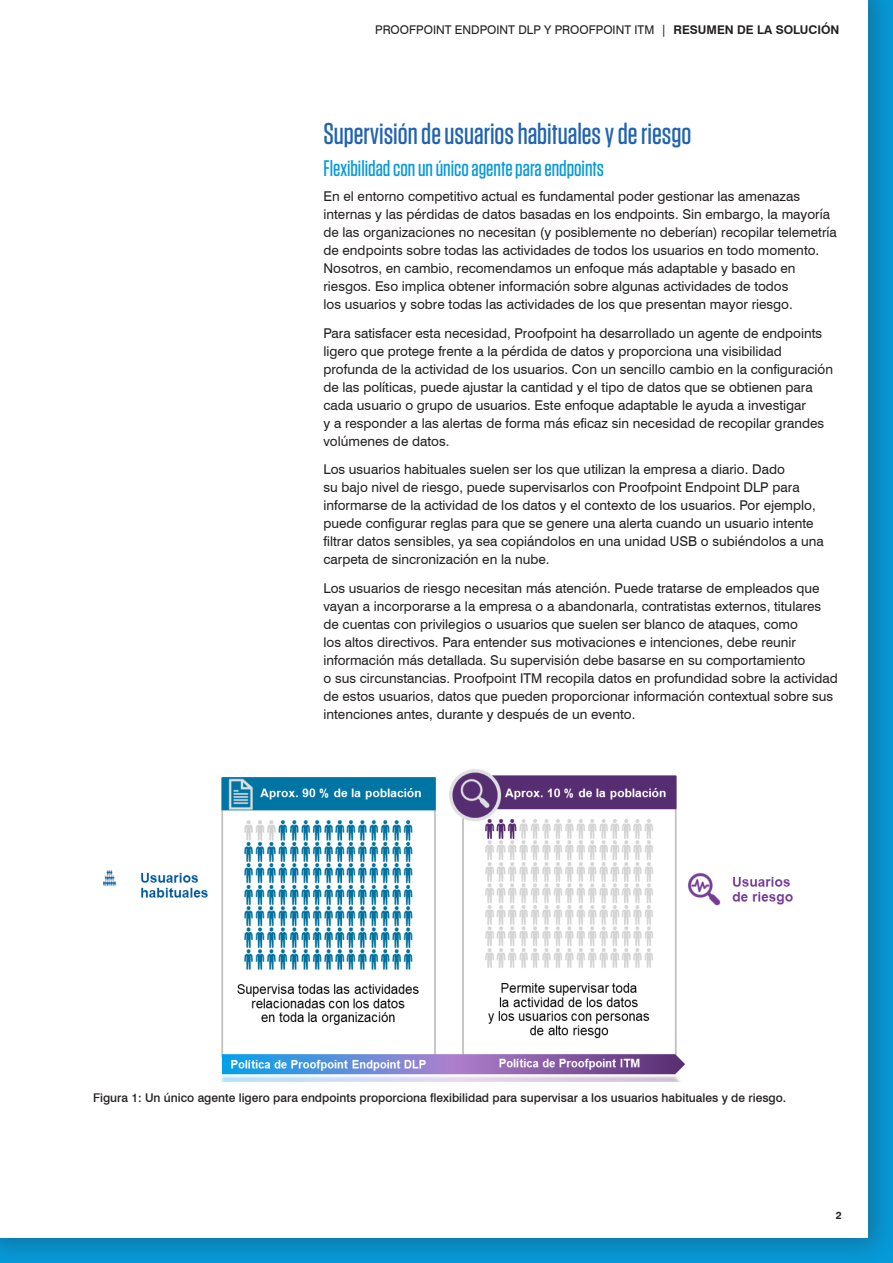
<style>
.page{position:relative;width:893px;height:1263px;background:#fff}
.page>*{position:absolute;margin:0;border:0;box-sizing:border-box;transform-origin:0 0}
.t1{font:500 30px "Tungsten";color:#2163b0}
.t2{font:500 22.5px "Tungsten";color:#069ad9}
.t3{font:13.5px/18px "Swiss 721 BT";color:#231f20}
.t4{font:500 12px "Swiss 721 BT";color:#231f20}
.t5{font:12px "Swiss 721 BT";color:#231f20}
.t6{font:700 10.5px "Swiss 721 BT";color:#231f20}
.s1{font-weight:700}
</style>
<div class="page">
<div style="left:0;top:0;width:893px;height:1263px;background:#231f20;opacity:.3"></div>
<div style="left:0;top:0;width:868px;height:1237px;background:#fff"></div>
<img style="left:102px;top:769px;width:691px;height:312px">
<p class="t5" style="left:375px;top:22px;width:466px">PROOFPOINT ENDPOINT DLP Y PROOFPOINT ITM | <span class="s1">RESUMEN DE LA SOLUCIÓN</span></p>
<h1 class="t1" style="left:323px;top:118px;width:369px">Supervisión de usuarios habituales y de riesgo</h1>
<h2 class="t2" style="left:323px;top:156px;width:282px">Flexibilidad con un único agente para endpoints</h2>
<p class="t3" style="left:323px;top:187px;width:515px">En el entorno competitivo actual es fundamental poder gestionar las amenazas internas y las pérdidas de datos basadas en los endpoints. Sin embargo, la mayoría de las organizaciones no necesitan (y posiblemente no deberían) recopilar telemetría de endpoints sobre todas las actividades de todos los usuarios en todo momento.<br>Nosotros, en cambio, recomendamos un enfoque más adaptable y basado en riesgos. Eso implica obtener información sobre algunas actividades de todos<br>los usuarios y sobre todas las actividades de los que presentan mayor riesgo.</p>
<p class="t3" style="left:323px;top:324px;width:511px">Para satisfacer esta necesidad, Proofpoint ha desarrollado un agente de endpoints ligero que protege frente a la pérdida de datos y proporciona una visibilidad profunda de la actividad de los usuarios. Con un sencillo cambio en la configuración de las políticas, puede ajustar la cantidad y el tipo de datos que se obtienen para cada usuario o grupo de usuarios. Este enfoque adaptable le ayuda a investigar<br>y a responder a las alertas de forma más eficaz sin necesidad de recopilar grandes volúmenes de datos.</p>
<p class="t3" style="left:323px;top:460px;width:502px">Los usuarios habituales suelen ser los que utilizan la empresa a diario. Dado<br>su bajo nivel de riesgo, puede supervisarlos con Proofpoint Endpoint DLP para informarse de la actividad de los datos y el contexto de los usuarios. Por ejemplo, puede configurar reglas para que se genere una alerta cuando un usuario intente filtrar datos sensibles, ya sea copiándolos en una unidad USB o subiéndolos a una carpeta de sincronización en la nube.</p>
<p class="t3" style="left:323px;top:579px;width:516px">Los usuarios de riesgo necesitan más atención. Puede tratarse de empleados que vayan a incorporarse a la empresa o a abandonarla, contratistas externos, titulares de cuentas con privilegios o usuarios que suelen ser blanco de ataques, como<br>los altos directivos. Para entender sus motivaciones e intenciones, debe reunir información más detallada. Su supervisión debe basarse en su comportamiento<br>o sus circunstancias. Proofpoint ITM recopila datos en profundidad sobre la actividad de estos usuarios, datos que pueden proporcionar información contextual sobre sus intenciones antes, durante y después de un evento.</p>
<p class="t4" style="left:93px;top:1090px;width:695px">Figura 1: Un único agente ligero para endpoints proporciona flexibilidad para supervisar a los usuarios habituales y de riesgo.</p>
<p class="t6" style="left:836px;top:1208px;width:7px">2</p>
</div>
